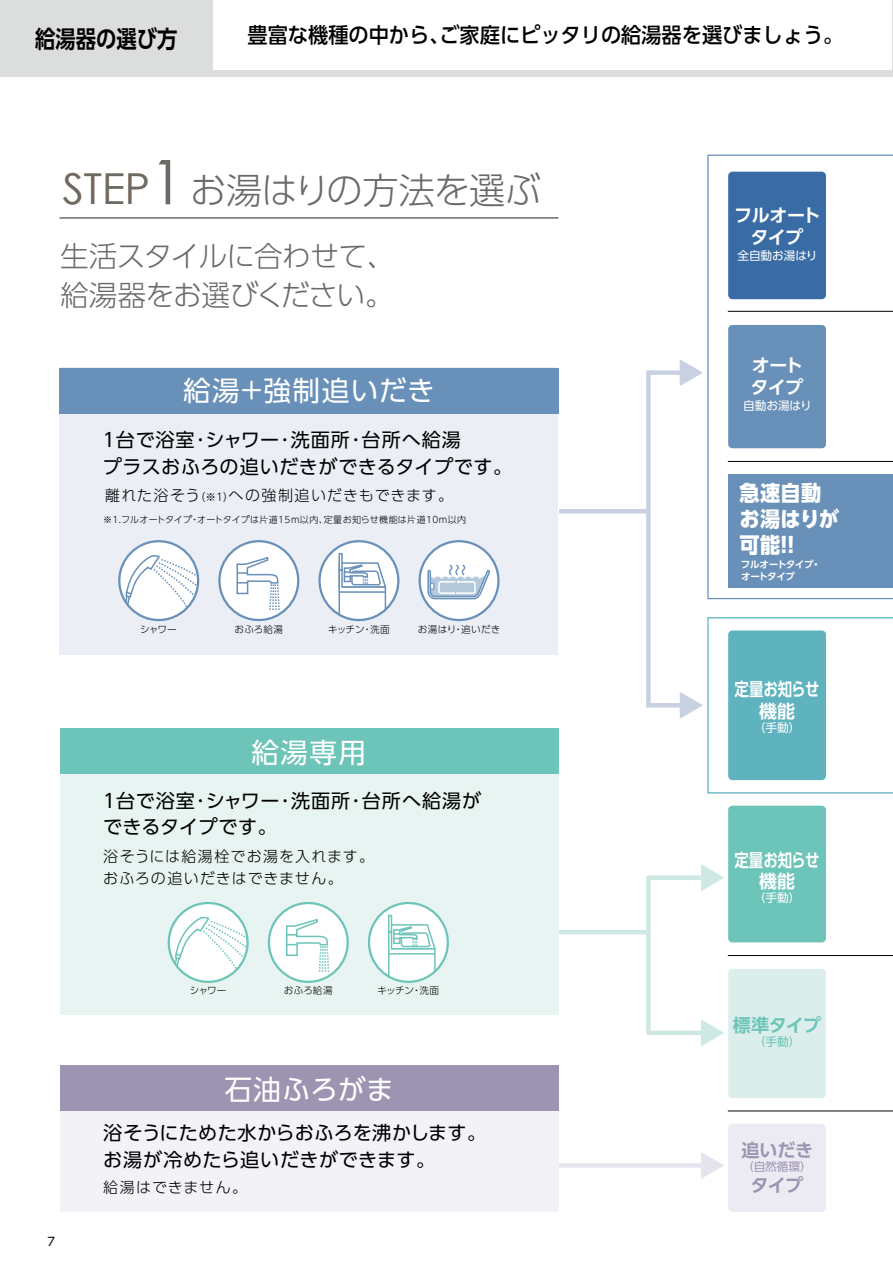
<style>
.page{position:relative;width:893px;height:1263px;background:#fff}
.page>*{position:absolute;margin:0;border:0;box-sizing:border-box;transform-origin:0 0}
.t1{font:300 36.15px "UD Shin Go Pr 6 N";letter-spacing:-.02em;color:#686c69}
.t2{font:300 28.65px/39.3px "UD Shin Go Pr 6 N";letter-spacing:-.03em;color:#686c69}
.t3{font:27.6px "UD Shin Go Pr 6 N";letter-spacing:.05em;color:#fff}
.t4{font:700 23.85px "UD Shin Go Pr 6 N De";color:#000;scale:.85 1}
.t5{font:500 21.3px "UD Shin Go Pr 6 N";color:#000;scale:.95 1}
.t6{font:800 21.3px/25.8px "UD Shin Go Pr 6 N";letter-spacing:.02em;color:#fff;scale:.95 1}
.t7{font:19.2px/26.5px "UD Shin Go Pr 6 N";letter-spacing:.025em;color:#000}
.t8{font:700 18px/21.8px "UD Shin Go Pr 6 N De";letter-spacing:-.005em;color:#fff;text-align:center;scale:.8 1}
.t9{font:700 18px/21.8px "UD Shin Go Pr 6 N De";letter-spacing:-.025em;color:#fff;text-align:center}
.t10{font:700 18px "UD Shin Go Pr 6 N De";letter-spacing:-.025em;color:#9d94b1}
.t11{font:700 18px "UD Shin Go Pr 6 N De";letter-spacing:-.03em;color:#6dc4b8}
.t12{font:300 15px/22.5px "UD Shin Go Pr 6 N";letter-spacing:.07em;color:#000}
.t13{font:11.7px "UD Shin Go Pr 6 N";letter-spacing:-.015em;color:#fff}
.t14{font:11.7px "UD Shin Go Pr 6 N";color:#9d94b1}
.t15{font:11.7px "UD Shin Go Pr 6 N";color:#6dc4b8}
.t16{font:11.7px "UD Shin Go Pr 6 N";color:#000}
.t17{font:300 9.6px "UD Shin Go Pr 6 N";letter-spacing:.005em;color:#000}
.t18{font:700 9.6px/11.7px "UD Shin Go Pr 6 N De";letter-spacing:-.045em;color:#fff}
.t19{font:300 9.6px "UD Shin Go Pr 6 N";letter-spacing:.03em;color:#000}
.t20{font:300 9px "UD Shin Go Pr 6 N";letter-spacing:.03em;color:#000}
.s1{font-family:"Century Gothic";font-weight:400;font-size:42.45px;color:#f19069}
.s2{font-family:"Century Gothic";font-weight:400;font-size:61.5px;color:#f19069}
.s3{font-size:10.65px}
</style>
<div class="page">
<hr style="left:60px;top:217px;width:498px;height:2px;background:#686c69">
<div style="left:0;top:70px;width:893px;height:7px;background:#dcdddd"></div>
<div style="left:0;top:0;width:213px;height:77px;background:#dcdddd"></div>
<svg style="left:707px;top:155px;width:186px;height:444px"></svg>
<hr style="left:556px;top:930px;width:91px;height:4px;background:#cee9e4">
<div style="left:554px;top:1163px;width:151px;height:5px;background:#e6e3ee"></div>
<svg style="left:701px;top:1152px;width:23px;height:27px"></svg>
<div style="left:60px;top:368px;width:498px;height:287px;background:#ebeef5"></div>
<hr style="left:728px;top:1111px;width:165px;height:1px;background:#000">
<hr style="left:728px;top:955px;width:165px;height:1px;background:#000">
<hr style="left:728px;top:311px;width:165px;height:1px;background:#000">
<hr style="left:728px;top:461px;width:165px;height:1px;background:#000">
<div style="left:646px;top:875px;width:61px;height:160px;border:4px solid #cee9e4"></div>
<svg style="left:701px;top:1019px;width:23px;height:27px"></svg>
<svg style="left:701px;top:864px;width:23px;height:27px"></svg>
<div style="left:646px;top:370px;width:40px;height:337px;border:4px solid #c7d1e2"></div>
<svg style="left:680px;top:617px;width:213px;height:176px"></svg>
<svg style="left:680px;top:359px;width:23px;height:27px"></svg>
<hr style="left:559px;top:509px;width:89px;height:4px;background:#c7d1e2">
<div style="left:60px;top:368px;width:499px;height:46px;background:#6890b8"></div>
<div style="left:728px;top:474px;width:165px;height:114px;background:#6890b8"></div>
<div style="left:60px;top:1065px;width:499px;height:147px;background:#f3f2f7"></div>
<div style="left:60px;top:1065px;width:499px;height:46px;background:#9d94b1"></div>
<div style="left:60px;top:729px;width:499px;height:286px;background:#e8f4f2"></div>
<div style="left:60px;top:728px;width:499px;height:46px;background:#6dc4b8"></div>
<svg style="left:119px;top:541px;width:79px;height:79px"></svg>
<svg style="left:121px;top:554px;width:77px;height:64px;background:#eaf0f5"></svg>
<div style="left:420px;top:541px;width:78px;height:79px;background:#fff;border-radius:50%"></div>
<div style="left:419px;top:540px;width:81px;height:81px;border:2px solid #6890b8;border-radius:50%"></div>
<svg style="left:427px;top:543px;width:73px;height:58px"></svg>
<div style="left:320px;top:541px;width:78px;height:79px;background:#fff;border-radius:50%"></div>
<svg style="left:338px;top:541px;width:49px;height:79px"></svg>
<hr style="left:339px;top:591px;width:46px;height:2px;background:#6890b8">
<div style="left:318px;top:540px;width:81px;height:81px;border:2px solid #6890b8;border-radius:50%"></div>
<div style="left:219px;top:541px;width:79px;height:79px;background:#fff;border-radius:50%"></div>
<div style="left:218px;top:540px;width:81px;height:81px;border:2px solid #6890b8;border-radius:50%"></div>
<div style="left:118px;top:540px;width:81px;height:81px;border:2px solid #6890b8;border-radius:50%"></div>
<svg style="left:236px;top:557px;width:44px;height:53px"></svg>
<div style="left:369px;top:903px;width:79px;height:79px;background:#fff;border-radius:50%"></div>
<svg style="left:387px;top:903px;width:50px;height:79px"></svg>
<hr style="left:389px;top:953px;width:46px;height:1px;background:#6dc4b8">
<div style="left:368px;top:902px;width:81px;height:81px;border:2px solid #6dc4b8;border-radius:50%"></div>
<div style="left:269px;top:903px;width:79px;height:79px;background:#fff;border-radius:50%"></div>
<div style="left:268px;top:902px;width:81px;height:81px;border:2px solid #6dc4b8;border-radius:50%"></div>
<svg style="left:286px;top:918px;width:44px;height:54px"></svg>
<div style="left:728px;top:172px;width:98px;height:127px;background:#396ba4;border-radius:4px"></div>
<div style="left:728px;top:325px;width:98px;height:123px;background:#6890b8;border-radius:4px"></div>
<div style="left:728px;top:630px;width:98px;height:150px;background:#5eb3bf;border-radius:4px"></div>
<div style="left:728px;top:969px;width:98px;height:129px;background:#dbeeeb;border-radius:4px"></div>
<div style="left:728px;top:1124px;width:98px;height:88px;background:#ecebf3;border-radius:4px"></div>
<div style="left:728px;top:806px;width:98px;height:136px;background:#6dc4b8;border-radius:4px"></div>
<svg style="left:169px;top:903px;width:79px;height:79px"></svg>
<svg style="left:170px;top:915px;width:78px;height:65px"></svg>
<div style="left:168px;top:902px;width:81px;height:81px;border:2px solid #6dc4b8;border-radius:50%"></div>
<p class="t4" style="left:35px;top:19px;width:169px">給湯器の選び方</p>
<p class="t5" style="left:248px;top:18px;width:629px">豊富な機種の中から、ご家庭にピッタリの給湯器を選びましょう。</p>
<h1 class="t1" style="left:63px;top:161px;width:480px"><span class="s1">STEP</span><span class="s2">1</span> お湯はりの方法を選ぶ</h1>
<h2 class="t2" style="left:60px;top:235px;width:337px">生活スタイルに合わせて、給湯器をお選びください。</h2>
<h3 class="t3" style="left:183px;top:369px;width:253px">給湯＋強制追いだき</h3>
<p class="t7" style="left:99px;top:426px;width:414px">１台で浴室･シャワー･洗面所･台所へ給湯<br>プラスおふろの追いだきができるタイプです。</p>
<p class="t12" style="left:105px;top:484px;width:349px">離れた浴そう<span class="s3">（※1）</span>への強制追いだきもできます。</p>
<p class="t20" style="left:103px;top:512px;width:365px">※1.フルオートタイプ・オートタイプは片道15m以内、定量お知らせ機能は片道10m以内</p>
<p class="t17" style="left:140px;top:621px;width:38px">シャワー</p>
<p class="t17" style="left:234px;top:621px;width:50px">おふろ給湯</p>
<p class="t17" style="left:328px;top:621px;width:63px">キッチン・洗面</p>
<p class="t19" style="left:418px;top:621px;width:84px">お湯はり・追いだき</p>
<h3 class="t3" style="left:251px;top:730px;width:116px">給湯専用</h3>
<p class="t7" style="left:100px;top:786px;width:383px">１台で浴室･シャワー･洗面所･台所へ給湯ができるタイプです。</p>
<p class="t12" style="left:103px;top:844px;width:272px">浴そうには給湯栓でお湯を入れます。おふろの追いだきはできません。</p>
<p class="t17" style="left:190px;top:983px;width:38px">シャワー</p>
<p class="t17" style="left:284px;top:983px;width:50px">おふろ給湯</p>
<p class="t17" style="left:378px;top:983px;width:63px">キッチン・洗面</p>
<h3 class="t3" style="left:225px;top:1067px;width:171px">石油ふろがま</h3>
<p class="t7" style="left:103px;top:1119px;width:385px">浴そうにためた水からおふろを沸かします。お湯が冷めたら追いだきができます。</p>
<p class="t16" style="left:48px;top:1232px;width:9px">7</p>
<p class="t12" style="left:103px;top:1175px;width:145px">給湯はできません。</p>
<p class="t9" style="left:734px;top:204px;width:88px">フルオートタイプ</p>
<p class="t13" style="left:738px;top:246px;width:81px">全自動お湯はり</p>
<p class="t9" style="left:751px;top:354px;width:54px;text-align:left">オートタイプ</p>
<p class="t13" style="left:743px;top:396px;width:70px">自動お湯はり</p>
<p class="t6" style="left:739px;top:480px;width:107px">急速自動お湯はりが可能！！</p>
<p class="t18" style="left:741px;top:558px;width:81px">フルオートタイプ・オートタイプ</p>
<p class="t8" style="left:734px;top:678px;width:108px">定量お知らせ機能</p>
<p class="t13" style="left:754px;top:718px;width:48px">（手動）</p>
<p class="t8" style="left:734px;top:848px;width:108px">定量お知らせ機能</p>
<p class="t13" style="left:754px;top:888px;width:48px">（手動）</p>
<p class="t11" style="left:733px;top:1010px;width:90px">標準タイプ</p>
<p class="t15" style="left:754px;top:1032px;width:48px">（手動）</p>
<p class="t10" style="left:741px;top:1135px;width:73px">追いだき</p>
<p class="t14" style="left:742px;top:1157px;width:71px">（自然循環）</p>
<p class="t10" style="left:751px;top:1171px;width:54px">タイプ</p>
</div>
